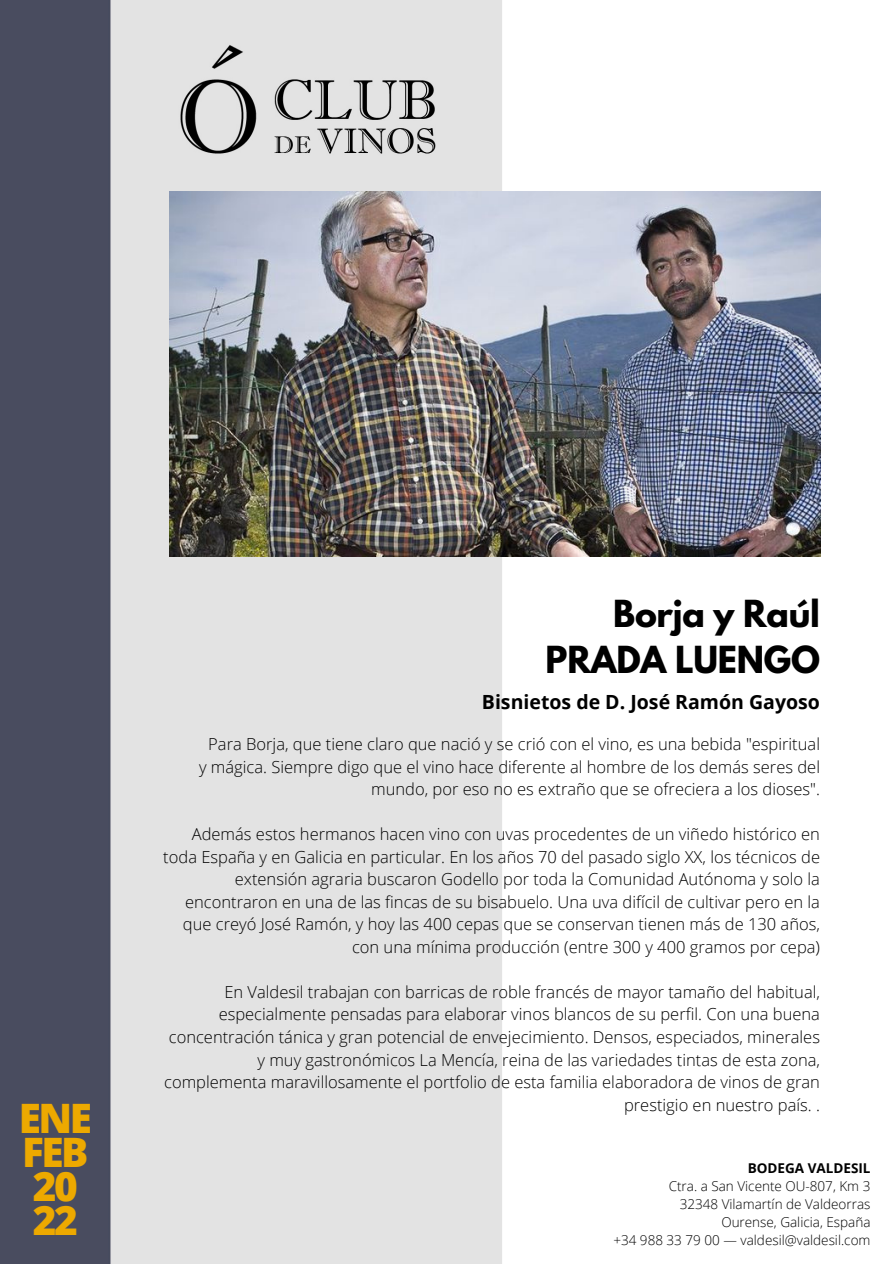
<style>
.page{position:relative;width:894px;height:1264px;background:#fff}
.page>*{position:absolute;margin:0;border:0;box-sizing:border-box;transform-origin:0 0}
.t1{font:800 40.5px "Open Sans";letter-spacing:-.06em;color:#eda900}
.t2{font:700 33px "League Spartan";letter-spacing:-.005em;color:#000}
.t3{font:700 19.5px "Open Sans";color:#000}
.t4{font:300 16.5px/22.5px "Open Sans";color:#000;text-align:right}
.t5{font:300 13.5px "Open Sans";color:#000}
.t6{font:700 13.5px "Open Sans";color:#000}
</style>
<div class="page">
<img style="left:0;top:0;width:821px;height:1263px">
<div style="left:651px;top:161px;width:12px;height:12px;background:#fff;border-radius:50%"></div>
<img style="left:170px;top:192px;width:649px;height:364px">
<p class="t1" style="left:19px;top:1090px;width:75px">ENE</p>
<p class="t1" style="left:22px;top:1123px;width:68px">FEB</p>
<p class="t1" style="left:33px;top:1157px;width:46px">20</p>
<p class="t1" style="left:33px;top:1191px;width:46px">22</p>
<p class="t2" style="left:613px;top:597px;width:208px">Borja y Raúl</p>
<p class="t2" style="left:545px;top:643px;width:276px">PRADA LUENGO</p>
<p class="t3" style="left:481px;top:688px;width:339px">Bisnietos de D. José Ramón Gayoso</p>
<p class="t4" style="left:208px;top:732px;width:613px">Para Borja, que tiene claro que nació y se crió con el vino, es una bebida "espiritual</p>
<p class="t4" style="left:199px;top:755px;width:622px">y mágica. Siempre digo que el vino hace diferente al hombre de los demás seres del</p>
<p class="t4" style="left:371px;top:777px;width:450px">mundo, por eso no es extraño que se ofreciera a los dioses".</p>
<p class="t4" style="left:163px;top:822px;width:658px">Además estos hermanos hacen vino con uvas procedentes de un viñedo histórico en toda España y en Galicia en particular. En los años 70 del pasado siglo XX, los técnicos de extensión agraria buscaron Godello por toda la Comunidad Autónoma y solo la encontraron en una de las fincas de su bisabuelo. Una uva difícil de cultivar pero en la que creyó José Ramón, y hoy las 400 cepas que se conservan tienen más de 130 años, con una mínima producción (entre 300 y 400 gramos por cepa)</p>
<p class="t4" style="left:164px;top:980px;width:657px">En Valdesil trabajan con barricas de roble francés de mayor tamaño del habitual, especialmente pensadas para elaborar vinos blancos de su perfil. Con una buena concentración tánica y gran potencial de envejecimiento. Densos, especiados, minerales y muy gastronómicos La Mencía, reina de las variedades tintas de esta zona, complementa maravillosamente el portfolio de esta familia elaboradora de vinos de gran prestigio en nuestro país. .</p>
<p class="t6" style="left:747px;top:1158px;width:124px">BODEGA VALDESIL</p>
<p class="t5" style="left:668px;top:1176px;width:203px">Ctra. a San Vicente OU-807, Km 3</p>
<p class="t5" style="left:679px;top:1194px;width:192px">32348 Vilamartín de Valdeorras</p>
<p class="t5" style="left:721px;top:1212px;width:151px">Ourense, Galicia, España</p>
<p class="t5" style="left:613px;top:1230px;width:258px">+34 988 33 79 00 — valdesil@valdesil.com</p>
</div>
